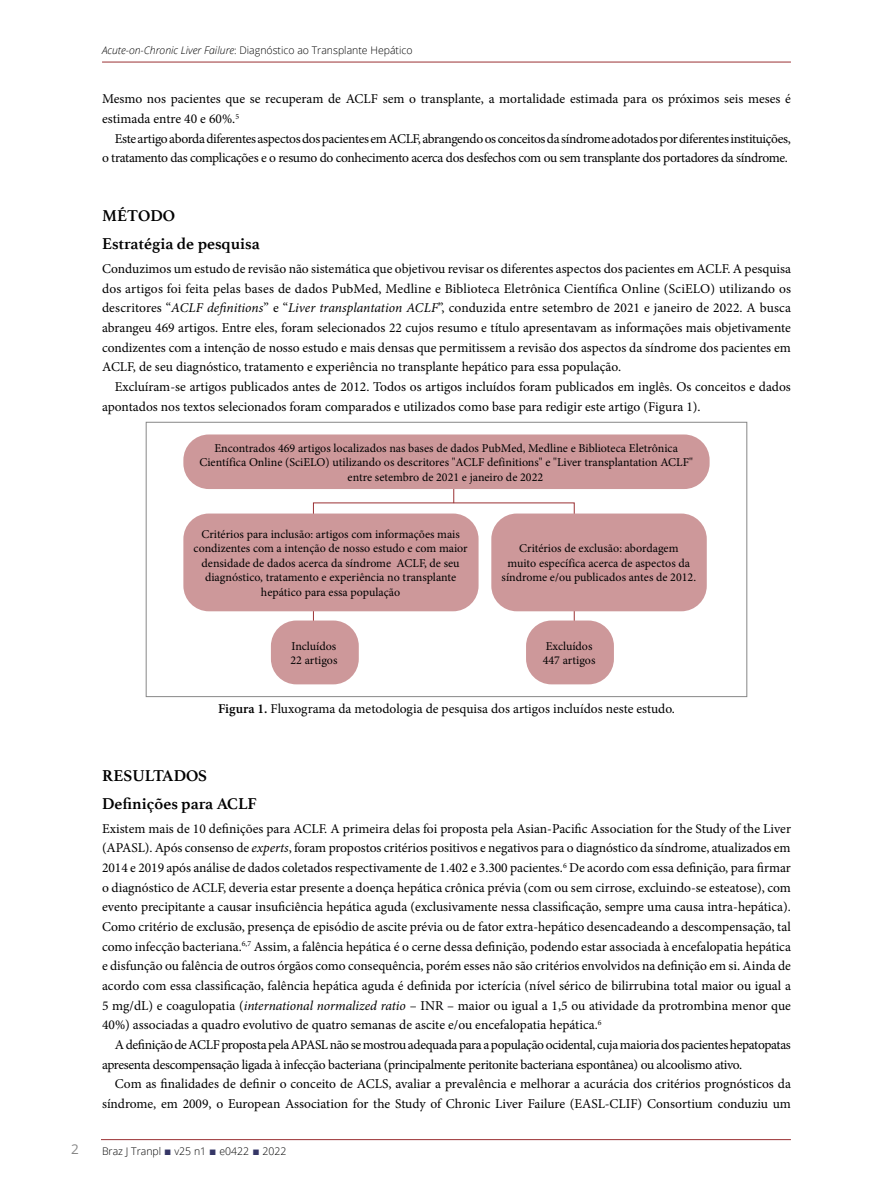
<style>
.page{position:relative;width:893px;height:1191px;background:#fff}
.page>*{position:absolute;margin:0;border:0;box-sizing:border-box;transform-origin:0 0}
.t1{font:700 16.5px/28.2px "Athelas";color:#000}
.t2{font:13.5px/19.6px "Minion Pro";letter-spacing:-.01em;color:#000}
.t3{font:13.5px "Open Sans";color:#878787}
.t4{font:12px/14.4px "Minion Pro";color:#000;text-align:center}
.t5{font:300 10.5px "Open Sans";color:#000}
.s1{font-style:italic}
.s2{font-weight:600}
.s3{font-family:"Times New Roman";font-weight:400;font-size:12px;color:#353666}
</style>
<div class="page">
<hr style="left:102px;top:62px;width:689px;height:1px;background:#9b3134">
<hr style="left:101px;top:1139px;width:690px;height:1px;background:#9b3134">
<svg style="left:313px;top:489px;width:262px;height:131px"></svg>
<div style="left:183px;top:434px;width:527px;height:55px;background:#cd989a;border-radius:26px"></div>
<div style="left:183px;top:513px;width:296px;height:98px;background:#cd989a;border-radius:26px"></div>
<div style="left:491px;top:513px;width:216px;height:98px;background:#cd989a;border-radius:26px"></div>
<div style="left:271px;top:620px;width:88px;height:64px;background:#cd989a;border-radius:26px"></div>
<div style="left:526px;top:620px;width:88px;height:64px;background:#cd989a;border-radius:26px"></div>
<div style="left:146px;top:422px;width:601px;height:275px;border:1px solid #878787"></div>
<p class="t5" style="left:102px;top:43px;width:312px"><span class="s1">Acute-on-Chronic Liver Failure</span>: Diagnóstico ao Transplante Hepático</p>
<p class="t2" style="left:102px;top:89px;width:690px">Mesmo nos pacientes que se recuperam de ACLF sem o transplante, a mortalidade estimada para os próximos seis meses é estimada entre 40 e 60%.<sup>5</sup></p>
<p class="t2" style="left:102px;top:129px;width:690px;text-align:right">Este artigo aborda diferentes aspectos dos pacientes em ACLF, abrangendo os conceitos da síndrome adotados por diferentes instituições,<br>o tratamento das complicações e o resumo do conhecimento acerca dos desfechos com ou sem transplante dos portadores da síndrome.</p>
<p class="t1" style="left:102px;top:201px;width:159px">MÉTODO<br>Estratégia de pesquisa</p>
<p class="t2" style="left:102px;top:259px;width:691px;text-align:justify">Conduzimos um estudo de revisão não sistemática que objetivou revisar os diferentes aspectos dos pacientes em ACLF. A pesquisa dos artigos foi feita pelas bases de dados PubMed, Medline e Biblioteca Eletrônica Científica Online (SciELO) utilizando os descritores “<span class="s1">ACLF definitions</span>” e “<span class="s1">Liver transplantation ACLF</span>”, conduzida entre setembro de 2021 e janeiro de 2022. A busca abrangeu 469 artigos. Entre eles, foram selecionados 22 cujos resumo e título apresentavam as informações mais objetivamente condizentes com a intenção de nosso estudo e mais densas que permitissem a revisão dos aspectos da síndrome dos pacientes em ACLF, de seu diagnóstico, tratamento e experiência no transplante hepático para essa população.</p>
<p class="t2" style="left:102px;top:377px;width:690px;text-indent:13px">Excluíram-se artigos publicados antes de 2012. Todos os artigos incluídos foram publicados em inglês. Os conceitos e dados apontados nos textos selecionados foram comparados e utilizados como base para redigir este artigo (Figura 1).</p>
<p class="t4" style="left:199px;top:441px;width:495px">Encontrados 469 artigos localizados nas bases de dados PubMed, Medline e Biblioteca Eletrônica<br>Científica Online (SciELO) utilizando os descritores "ACLF definitions" e "Liver transplantation ACLF" entre setembro de 2021 e janeiro de 2022</p>
<p class="t4" style="left:194px;top:527px;width:276px">Critérios para inclusão: artigos com informações mais condizentes com a intenção de nosso estudo e com maior densidade de dados acerca da síndrome ACLF, de seu diagnóstico, tratamento e experiência no transplante hepático para essa população</p>
<p class="t4" style="left:502px;top:541px;width:196px">Critérios de exclusão: abordagem<br>muito específica acerca de aspectos da síndrome e/ou publicados antes de 2012.</p>
<p class="t4" style="left:290px;top:638px;width:48px;text-align:left">Incluídos<br>22 artigos</p>
<p class="t4" style="left:543px;top:638px;width:54px;text-align:left">Excluídos<br>447 artigos</p>
<p class="t2" style="left:218px;top:699px;width:458px"><span class="s2">Figura 1.</span> Fluxograma da metodologia de pesquisa dos artigos incluídos neste estudo.</p>
<p class="t1" style="left:102px;top:760px;width:156px">RESULTADOS<br>Definições para ACLF</p>
<p class="t2" style="left:102px;top:818px;width:690px;text-align:justify">Existem mais de 10 definições para ACLF. A primeira delas foi proposta pela Asian-Pacific Association for the Study of the Liver (APASL). Após consenso de <span class="s1">experts</span>, foram propostos critérios positivos e negativos para o diagnóstico da síndrome, atualizados em 2014 e 2019 após análise de dados coletados respectivamente de 1.402 e 3.300 pacientes.<sup>6</sup> De acordo com essa definição, para firmar o diagnóstico de ACLF, deveria estar presente a doença hepática crônica prévia (com ou sem cirrose, excluindo-se esteatose), com evento precipitante a causar insuficiência hepática aguda (exclusivamente nessa classificação, sempre uma causa intra-hepática).<br>Como critério de exclusão, presença de episódio de ascite prévia ou de fator extra-hepático desencadeando a descompensação, tal como infecção bacteriana.<sup>6,7</sup> Assim, a falência hepática é o cerne dessa definição, podendo estar associada à encefalopatia hepática e disfunção ou falência de outros órgãos como consequência, porém esses não são critérios envolvidos na definição em si. Ainda de acordo com essa classificação, falência hepática aguda é definida por icterícia (nível sérico de bilirrubina total maior ou igual a 5 mg/dL) e coagulopatia (<span class="s1">international normalized ratio</span> – INR – maior ou igual a 1,5 ou atividade da protrombina menor que 40%) associadas a quadro evolutivo de quatro semanas de ascite e/ou encefalopatia hepática.<sup>6</sup></p>
<p class="t2" style="left:102px;top:1034px;width:690px;text-indent:13px">A definição de ACLF proposta pela APASL não se mostrou adequada para a população ocidental, cuja maioria dos pacientes hepatopatas apresenta descompensação ligada à infecção bacteriana (principalmente peritonite bacteriana espontânea) ou alcoolismo ativo.</p>
<p class="t2" style="left:102px;top:1074px;width:690px;text-align:right">Com as finalidades de definir o conceito de ACLS, avaliar a prevalência e melhorar a acurácia dos critérios prognósticos da síndrome, em 2009, o European Association for the Study of Chronic Liver Failure (EASL-CLIF) Consortium conduziu um</p>
<p class="t3" style="left:71px;top:1140px;width:9px">2</p>
<p class="t5" style="left:102px;top:1144px;width:186px">Braz J Tranpl <span class="s3">■</span> v25 n1 <span class="s3">■</span> e0422 <span class="s3">■</span> 2022</p>
</div>
